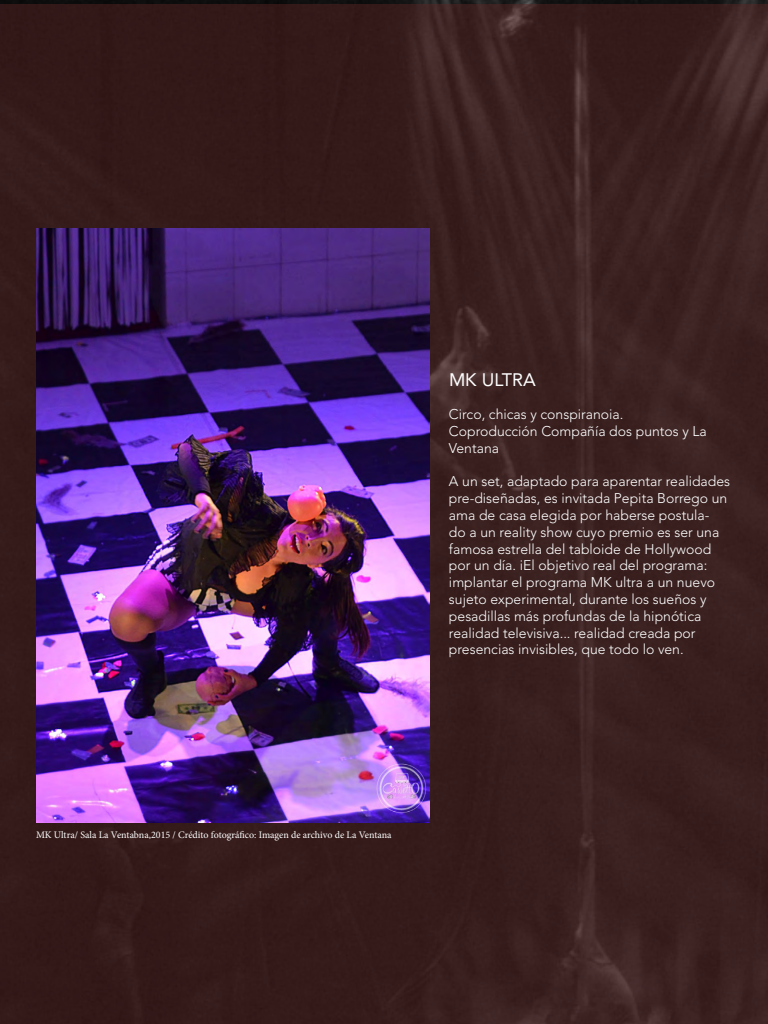
<style>
.page{position:relative;width:768px;height:1024px;background:#fff}
.page>*{position:absolute;margin:0;border:0;box-sizing:border-box;transform-origin:0 0}
.t1{font:18px "Avenir LT Std";color:#fff}
.t2{font:300 14px/16.8px "Avenir LT Std";color:#fff}
.t3{font:10px "Minion Pro";letter-spacing:-.005em;color:#fff}
</style>
<div class="page">
<div style="left:0;top:4px;width:768px;height:1020px;background:#381f1e"></div>
<img style="left:36px;top:228px;width:394px;height:595px">
<p class="t1" style="left:449px;top:369px;width:88px">MK ULTRA</p>
<p class="t2" style="left:449px;top:406px;width:259px">Circo, chicas y conspiranoia.<br>Coproducción Compañía dos puntos y La<br>Ventana</p>
<p class="t2" style="left:449px;top:473px;width:283px">A un set, adaptado para aparentar realidades pre-diseñadas, es invitada Pepita Borrego un ama de casa elegida por haberse postula-<br>do a un reality show cuyo premio es ser una famosa estrella del tabloide de Hollywood por un día. iEl objetivo real del programa: implantar el programa MK ultra a un nuevo sujeto experimental, durante los sueños y pesadillas más profundas de la hipnótica realidad televisiva... realidad creada por presencias invisibles, que todo lo ven.</p>
<p class="t3" style="left:36px;top:828px;width:357px">MK Ultra/ Sala La Ventabna,2015 / Crédito fotográfico: Imagen de archivo de La Ventana</p>
</div>
